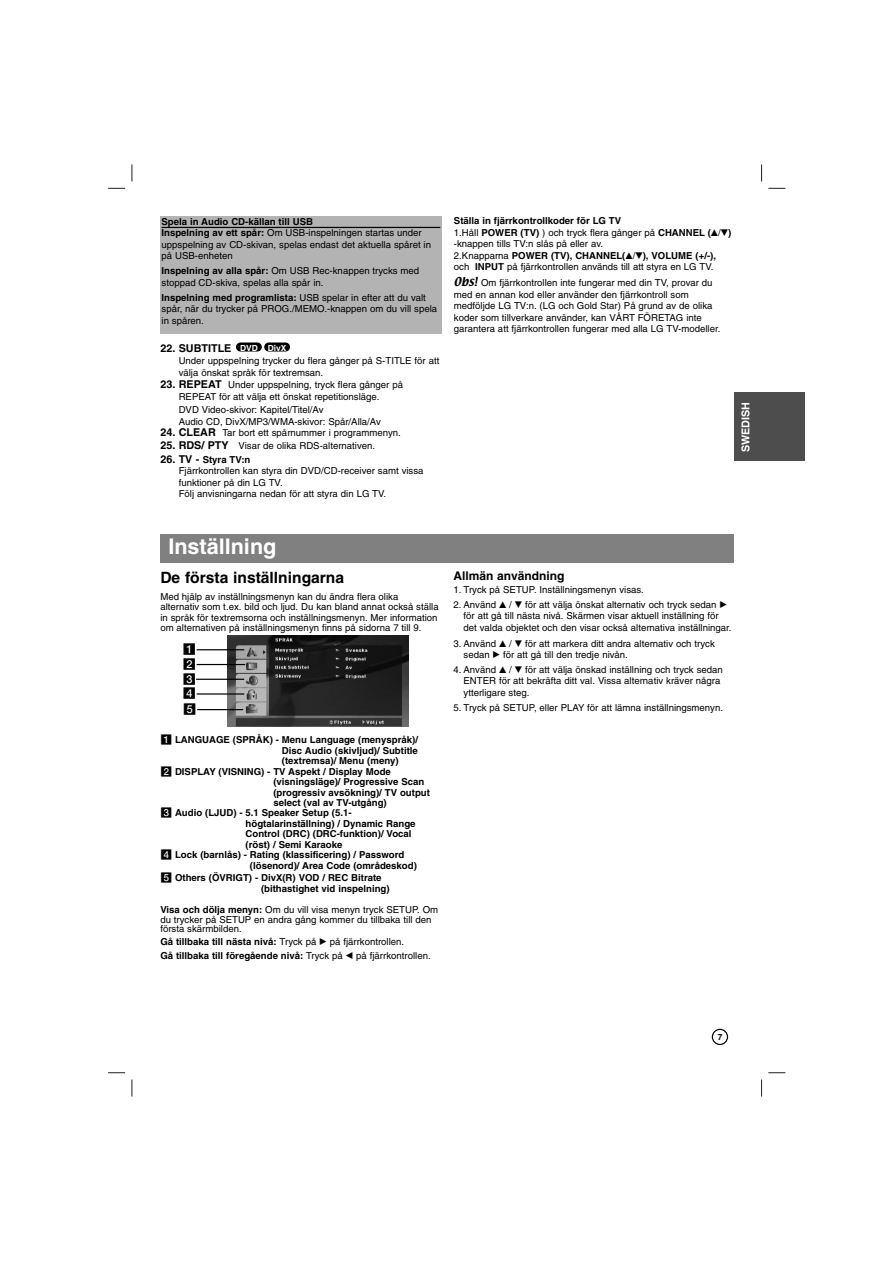
<style>
.page{position:relative;width:893px;height:1263px;background:#fff}
.page>*{position:absolute;margin:0;border:0;box-sizing:border-box;transform-origin:0 0}
.t1{font:700 21.6px "Helvetica";color:#fff}
.t2{font:700 15.6px "Helvetica";color:#000}
.t3{font:700 12px "Helvetica";color:#000}
.t4{font:700 10.8px "Helvetica";color:#000}
.t5{font:700 10.8px "Helvetica";color:#fff}
.t6{font:10.8px/15px "Sony PS Autonumber";color:#000;text-align:justify}
.t7{font:9.6px/11.6px "Helvetica";color:#000}
.t8{font:700 9.6px/11.9px "Helvetica";color:#000}
.t9{font:700 8.4px "Helvetica";color:#fff}
.t10{font:700 8.4px "Helvetica";color:#000}
.s1{font-weight:700}
.s2{font-weight:700;font-size:10.8px}
.s3{font-weight:400}
.s4{font-family:"Sony PS Common";font-weight:400}
.s5{font-family:"Sony PS Common"}
.s6{font-family:"Textile";font-size:10.8px}
.s7{font-family:"Sony PS Autonumber";font-weight:400}
</style>
<div class="page">
<svg style="left:132px;top:165px;width:1px;height:17px"></svg>
<svg style="left:761px;top:165px;width:1px;height:17px"></svg>
<svg style="left:132px;top:1080px;width:1px;height:17px"></svg>
<svg style="left:761px;top:1080px;width:1px;height:17px"></svg>
<svg style="left:108px;top:188px;width:17px;height:1px"></svg>
<svg style="left:768px;top:188px;width:17px;height:1px"></svg>
<svg style="left:108px;top:1072px;width:17px;height:1px"></svg>
<svg style="left:768px;top:1072px;width:17px;height:1px"></svg>
<svg style="left:711px;top:1029px;width:17px;height:16px"></svg>
<div style="left:734px;top:392px;width:70px;height:68px;background:#4d4d4d"></div>
<div style="left:160px;top:534px;width:574px;height:29px;background:#808080"></div>
<img style="left:227px;top:635px;width:181px;height:92px">
<hr style="left:197px;top:649px;width:47px;height:1px;background:#000">
<hr style="left:196px;top:664px;width:49px;height:1px;background:#000">
<hr style="left:196px;top:679px;width:48px;height:1px;background:#000">
<hr style="left:196px;top:693px;width:48px;height:2px;background:#000">
<hr style="left:197px;top:709px;width:46px;height:1px;background:#000">
<div style="left:264px;top:342px;width:26px;height:10px;background:#000;border-radius:5px"></div>
<div style="left:236px;top:342px;width:26px;height:10px;background:#000;border-radius:5px"></div>
<div style="left:160px;top:217px;width:281px;height:117px;background:#b3b3b3"></div>
<hr style="left:161px;top:227px;width:279px;height:1px;background:#000">
<p class="t7" style="left:161px;top:217px;width:271px"><span class="s1">Spela in Audio CD-källan till USB<br>Inspelning av ett spår:</span> Om USB-inspelningen startas under uppspelning av CD-skivan, spelas endast det aktuella spåret in på USB-enheten</p>
<p class="t7" style="left:161px;top:266px;width:259px"><span class="s1">Inspelning av alla spår:</span> Om USB Rec-knappen trycks med stoppad CD-skiva, spelas alla spår in.</p>
<p class="t7" style="left:161px;top:292px;width:277px"><span class="s1">Inspelning med programlista:</span> USB spelar in efter att du valt spår, när du trycker på PROG./MEMO.-knappen om du vill spela in spåren.</p>
<p class="t4" style="left:160px;top:344px;width:73px">22. SUBTITLE</p>
<p class="t7" style="left:179px;top:355px;width:262px;line-height:12.3px">Under uppspelning trycker du flera gånger på S-TITLE för att välja önskat språk för textremsan.</p>
<p class="t7" style="left:179px;top:380px;width:226px;line-height:12.3px;text-indent:-18px"><span class="s2">23. REPEAT</span> Under uppspelning, tryck flera gånger på REPEAT för att välja ett önskat repetitionsläge.<br>DVD Video-skivor: Kapitel/Titel/Av<br>Audio CD, DivX/MP3/WMA-skivor: Spår/Alla/Av</p>
<p class="t7" style="left:160px;top:428px;width:242px"><span class="s2">24. CLEAR</span> Tar bort ett spårnummer i programmenyn.</p>
<p class="t7" style="left:160px;top:441px;width:216px"><span class="s2">25. RDS/ PTY</span> Visar de olika RDS-alternativen.</p>
<p class="t7" style="left:179px;top:454px;width:246px;text-indent:-18px"><span class="s2">26. TV -</span> <span class="s1">Styra TV:n<br></span>Fjärrkontrollen kan styra din DVD/CD-receiver samt vissa funktioner på din LG TV.<br>Följ anvisningarna nedan för att styra din LG TV.</p>
<p class="t9" style="left:240px;top:345px;width:48px">DVD DivX</p>
<p class="t8" style="left:454px;top:215px;width:279px">Ställa in fjärrkontrollkoder för LG TV<br><span class="s3">1.Håll</span> POWER (TV) <span class="s3">) och tryck flera gånger på</span> CHANNEL (<span class="s4">V</span><span class="s3">/</span><span class="s4">V</span>)</p>
<p class="t7" style="left:454px;top:238px;width:264px;line-height:12.1px">-knappen tills TV:n slås på eller av.<br>2.Knapparna <span class="s1">POWER (TV), CHANNEL(</span><span class="s5">V</span>/<span class="s5">V</span><span class="s1">), VOLUME (+/-),</span></p>
<p class="t7" style="left:454px;top:260px;width:261px;line-height:15.3px">och <span class="s1">INPUT</span> på fjärrkontrollen används till att styra en LG TV.<br><span class="s6">Obs!</span> Om fjärrkontrollen inte fungerar med din TV, provar du</p>
<p class="t7" style="left:454px;top:290px;width:268px">med en annan kod eller använder den fjärrkontroll som medföljde LG TV:n. (LG och Gold Star) På grund av de olika koder som tillverkare använder, kan VÅRT FÖRETAG inte garantera att fjärrkontrollen fungerar med alla LG TV-modeller.</p>
<p class="t5" style="left:741px;top:452px;width:52px;rotate:-90deg">SWEDISH</p>
<h1 class="t1" style="left:168px;top:539px;width:109px">Inställning</h1>
<h2 class="t2" style="left:160px;top:572px;width:185px">De första inställningarna</h2>
<p class="t7" style="left:160px;top:592px;width:280px;line-height:10.5px">Med hjälp av inställningsmenyn kan du ändra flera olika alternativ som t.ex. bild och ljud. Du kan bland annat också ställa in språk för textremsorna och inställningsmenyn. Mer information om alternativen på inställningsmenyn finns på sidorna 7 till 9.</p>
<p class="t6" style="left:183px;top:642px;width:15px">A B C D E</p>
<p class="t8" style="left:160px;top:735px;width:259px"><span class="s7">A</span> LANGUAGE (SPRÅK) - Menu Language (menyspråk)/</p>
<p class="t8" style="left:282px;top:745px;width:137px">Disc Audio (skivljud)/ Subtitle</p>
<p class="t8" style="left:282px;top:756px;width:118px">(textremsa)/ Menu (meny)</p>
<p class="t8" style="left:160px;top:766px;width:232px"><span class="s7">B</span> DISPLAY (VISNING) - TV Aspekt / Display Mode</p>
<p class="t8" style="left:273px;top:777px;width:152px">(visningsläge)/ Progressive Scan</p>
<p class="t8" style="left:273px;top:787px;width:158px">(progressiv avsökning)/ TV output</p>
<p class="t8" style="left:273px;top:798px;width:115px">select (val av TV-utgång)</p>
<p class="t8" style="left:160px;top:808px;width:193px"><span class="s7">C</span> Audio (LJUD) - 5.1 Speaker Setup (5.1-</p>
<p class="t8" style="left:245px;top:819px;width:171px">högtalarinställning) / Dynamic Range</p>
<p class="t8" style="left:245px;top:829px;width:167px">Control (DRC) (DRC-funktion)/ Vocal</p>
<p class="t8" style="left:245px;top:839px;width:98px">(röst) / Semi Karaoke</p>
<p class="t8" style="left:160px;top:850px;width:245px"><span class="s7">D</span> Lock (barnlås) - Rating (klassificering) / Password</p>
<p class="t8" style="left:250px;top:860px;width:168px">(lösenord)/ Area Code (områdeskod)</p>
<p class="t8" style="left:261px;top:872px;width:130px;text-indent:-101px"><span class="s7">E</span> Others (ÖVRIGT) - DivX(R) VOD / REC Bitrate (bithastighet vid inspelning)</p>
<p class="t7" style="left:160px;top:905px;width:279px;line-height:9.8px"><span class="s1">Visa och dölja menyn:</span> Om du vill visa menyn tryck SETUP. Om du trycker på SETUP en andra gång kommer du tillbaka till den första skärmbilden.</p>
<p class="t8" style="left:160px;top:936px;width:272px;line-height:13px">Gå tillbaka till nästa nivå: <span class="s3">Tryck på</span> <span class="s4">B</span> <span class="s3">på fjärrkontrollen.<br></span>Gå tillbaka till föregående nivå: <span class="s3">Tryck på</span> <span class="s4">B</span> <span class="s3">på fjärrkontrollen.</span></p>
<p class="t3" style="left:453px;top:572px;width:113px">Allmän användning</p>
<p class="t7" style="left:453px;top:585px;width:192px">1. Tryck på SETUP. Inställningsmenyn visas.</p>
<p class="t7" style="left:463px;top:600px;width:269px;text-indent:-10px">2. Använd <span class="s5">V</span> / <span class="s5">V</span> för att välja önskat alternativ och tryck sedan <span class="s5">B </span>för att gå till nästa nivå. Skärmen visar aktuell inställning för det valda objektet och den visar också alternativa inställningar.</p>
<p class="t7" style="left:463px;top:638px;width:253px;text-indent:-10px">3. Använd <span class="s5">V</span> / <span class="s5">V</span> för att markera ditt andra alternativ och tryck sedan <span class="s5">B</span> för att gå till den tredje nivån.</p>
<p class="t7" style="left:463px;top:665px;width:261px;text-indent:-10px">4. Använd <span class="s5">V</span> / <span class="s5">V</span> för att välja önskad inställning och tryck sedan<br>ENTER för att bekräfta ditt val. Vissa alternativ kräver några ytterligare steg.</p>
<p class="t7" style="left:453px;top:703px;width:271px">5. Tryck på SETUP, eller PLAY för att lämna inställningsmenyn.</p>
<p class="t10" style="left:717px;top:1034px;width:6px">7</p>
</div>
